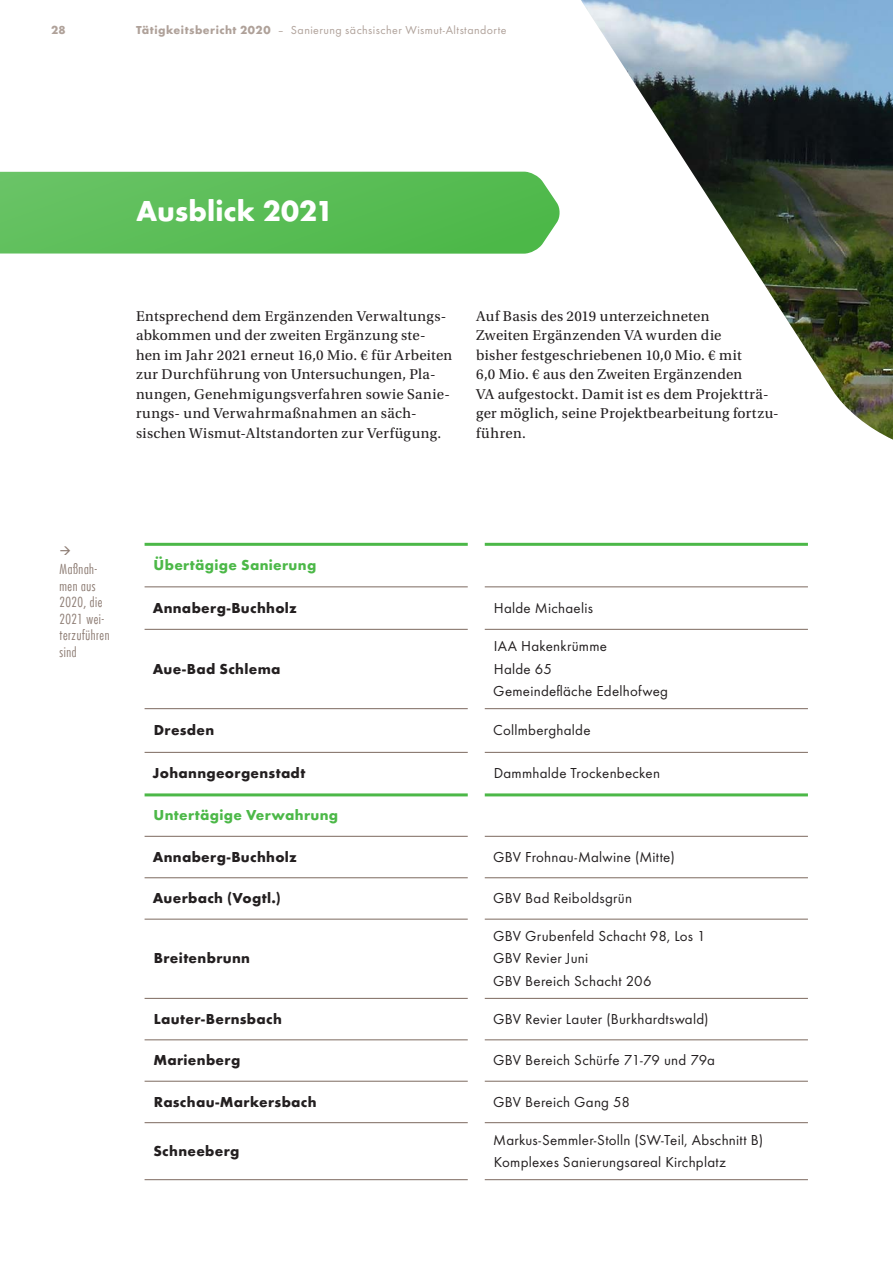
<style>
.page{position:relative;width:893px;height:1263px;background:#fff}
.page>*{position:absolute;margin:0;border:0;box-sizing:border-box;transform-origin:0 0}
.Headline_1{font:700 30px "Futura Round";letter-spacing:.005em;color:#fff}
.Fließtext{font:15px/19.5px "Utopia Std";letter-spacing:.02em;color:#231f20}
.Fließtext_Tabelle{font:15px "Futura Round";letter-spacing:.015em;color:#231f20}
.Fließtext_Tabelle_bo{font:700 15px "Futura Round";letter-spacing:.02em;color:#231f20}
.Fließtext_Tabelle_bo-2{font:700 15px "Futura Round";letter-spacing:.025em;color:#4cb848}
.t1{font:300 condensed 13.5px/16.5px "Futura Com";letter-spacing:.04em;color:#8b7a71}
.t2{font:12px "Futura Round";letter-spacing:.035em;color:#afa199}
.t3{font:700 12px "Futura Round";color:#afa199}
.s1{font-weight:700}
</style>
<div class="page">
<hr style="left:145px;top:543px;width:323px;height:3px;background:#4cb848">
<hr style="left:485px;top:543px;width:323px;height:3px;background:#4cb848">
<hr style="left:145px;top:793px;width:323px;height:3px;background:#4cb848">
<hr style="left:485px;top:793px;width:323px;height:3px;background:#4cb848">
<hr style="left:145px;top:586px;width:323px;height:1px;background:#8b7a71">
<hr style="left:485px;top:586px;width:323px;height:1px;background:#8b7a71">
<hr style="left:145px;top:629px;width:323px;height:1px;background:#8b7a71">
<hr style="left:485px;top:629px;width:323px;height:1px;background:#8b7a71">
<hr style="left:145px;top:708px;width:323px;height:1px;background:#8b7a71">
<hr style="left:485px;top:708px;width:323px;height:1px;background:#8b7a71">
<hr style="left:145px;top:752px;width:323px;height:1px;background:#8b7a71">
<hr style="left:485px;top:752px;width:323px;height:1px;background:#8b7a71">
<hr style="left:145px;top:836px;width:323px;height:1px;background:#8b7a71">
<hr style="left:485px;top:836px;width:323px;height:1px;background:#8b7a71">
<hr style="left:145px;top:877px;width:323px;height:1px;background:#8b7a71">
<hr style="left:485px;top:877px;width:323px;height:1px;background:#8b7a71">
<hr style="left:145px;top:918px;width:323px;height:2px;background:#8b7a71">
<hr style="left:485px;top:918px;width:323px;height:2px;background:#8b7a71">
<hr style="left:145px;top:998px;width:323px;height:1px;background:#8b7a71">
<hr style="left:485px;top:998px;width:323px;height:1px;background:#8b7a71">
<hr style="left:145px;top:1039px;width:323px;height:1px;background:#8b7a71">
<hr style="left:485px;top:1039px;width:323px;height:1px;background:#8b7a71">
<hr style="left:145px;top:1081px;width:323px;height:1px;background:#8b7a71">
<hr style="left:485px;top:1081px;width:323px;height:1px;background:#8b7a71">
<hr style="left:145px;top:1122px;width:323px;height:1px;background:#8b7a71">
<hr style="left:485px;top:1122px;width:323px;height:1px;background:#8b7a71">
<hr style="left:145px;top:1179px;width:323px;height:1px;background:#8b7a71">
<hr style="left:485px;top:1179px;width:323px;height:1px;background:#8b7a71">
<svg style="left:0;top:171px;width:560px;height:83px;background:#5fbf5b"></svg>
<img style="left:581px;top:0;width:312px;height:440px">
<p class="t3" style="left:51px;top:21px;width:16px">28</p>
<p class="t2" style="left:136px;top:21px;width:372px"><span class="s1">Tätigkeitsbericht 2020</span> – Sanierung sächsischer Wismut-Altstandorte</p>
<p class="Headline_1" style="left:136px;top:188px;width:199px">Ausblick 2021</p>
<p class="Fließtext" style="left:136px;top:306px;width:318px">Entsprechend dem Ergänzenden Verwaltungs&shy;abkommen und der zweiten Ergänzung ste&shy;hen im Jahr 2021 erneut 16,0 Mio. € für Arbeiten zur Durchführung von Untersuchungen, Pla&shy;nungen, Genehmigungsverfahren sowie Sanie&shy;rungs- und Verwahrmaßnahmen an säch&shy;sischen Wismut-Altstandorten zur Verfügung.</p>
<p class="Fließtext" style="left:476px;top:306px;width:304px">Auf Basis des 2019 unterzeichneten<br>Zweiten Ergänzenden VA wurden die<br>bisher festgeschriebenen 10,0 Mio. € mit<br>6,0 Mio. € aus den Zweiten Ergänzenden<br>VA aufgestockt. Damit ist es dem Projektträ&shy;ger möglich, seine Projektbearbeitung fortzu&shy;führen.</p>
<p class="t1" style="left:60px;top:561px;width:51px">Maßnah&shy;men aus<br>2020, die<br>2021 wei&shy;terzuführen sind</p>
<p class="Fließtext_Tabelle_bo-2" style="left:154px;top:554px;width:164px">Übertägige Sanierung</p>
<p class="Fließtext_Tabelle_bo" style="left:153px;top:596px;width:146px">Annaberg-Buchholz</p>
<p class="Fließtext_Tabelle" style="left:494px;top:597px;width:101px">Halde Michaelis</p>
<p class="Fließtext_Tabelle" style="left:494px;top:635px;width:115px">IAA Hakenkrümme</p>
<p class="Fließtext_Tabelle" style="left:494px;top:658px;width:60px">Halde 65</p>
<p class="Fließtext_Tabelle" style="left:493px;top:680px;width:176px">Gemeindefläche Edelhofweg</p>
<p class="Fließtext_Tabelle_bo" style="left:153px;top:657px;width:129px">Aue-Bad Schlema</p>
<p class="Fließtext_Tabelle_bo" style="left:154px;top:719px;width:62px">Dresden</p>
<p class="Fließtext_Tabelle" style="left:493px;top:719px;width:99px">Collmberghalde</p>
<p class="Fließtext_Tabelle_bo" style="left:153px;top:762px;width:154px">Johanngeorgenstadt</p>
<p class="Fließtext_Tabelle" style="left:494px;top:762px;width:168px">Dammhalde Trockenbecken</p>
<p class="Fließtext_Tabelle_bo-2" style="left:154px;top:804px;width:186px">Untertägige Verwahrung</p>
<p class="Fließtext_Tabelle_bo" style="left:153px;top:845px;width:146px">Annaberg-Buchholz</p>
<p class="Fließtext_Tabelle" style="left:493px;top:846px;width:183px">GBV Frohnau-Malwine (Mitte)</p>
<p class="Fließtext_Tabelle_bo" style="left:153px;top:886px;width:130px">Auerbach (Vogtl.)</p>
<p class="Fließtext_Tabelle" style="left:493px;top:887px;width:140px">GBV Bad Reiboldsgrün</p>
<p class="Fließtext_Tabelle_bo" style="left:154px;top:947px;width:98px">Breitenbrunn</p>
<p class="Fließtext_Tabelle" style="left:493px;top:925px;width:214px">GBV Grubenfeld Schacht 98, Los 1</p>
<p class="Fließtext_Tabelle" style="left:493px;top:947px;width:97px">GBV Revier Juni</p>
<p class="Fließtext_Tabelle" style="left:493px;top:970px;width:160px">GBV Bereich Schacht 206</p>
<p class="Fließtext_Tabelle_bo" style="left:154px;top:1007px;width:130px">Lauter-Bernsbach</p>
<p class="Fließtext_Tabelle" style="left:493px;top:1008px;width:217px">GBV Revier Lauter (Burkhardtswald)</p>
<p class="Fließtext_Tabelle_bo" style="left:153px;top:1048px;width:88px">Marienberg</p>
<p class="Fließtext_Tabelle" style="left:493px;top:1049px;width:223px">GBV Bereich Schürfe 71-79 und 79a</p>
<p class="Fließtext_Tabelle_bo" style="left:154px;top:1090px;width:164px">Raschau-Markersbach</p>
<p class="Fließtext_Tabelle" style="left:493px;top:1091px;width:138px">GBV Bereich Gang 58</p>
<p class="Fließtext_Tabelle_bo" style="left:153px;top:1139px;width:88px">Schneeberg</p>
<p class="Fließtext_Tabelle" style="left:493px;top:1129px;width:271px">Markus-Semmler-Stolln (SW-Teil, Abschnitt B)</p>
<p class="Fließtext_Tabelle" style="left:494px;top:1151px;width:234px">Komplexes Sanierungsareal Kirchplatz</p>
</div>
